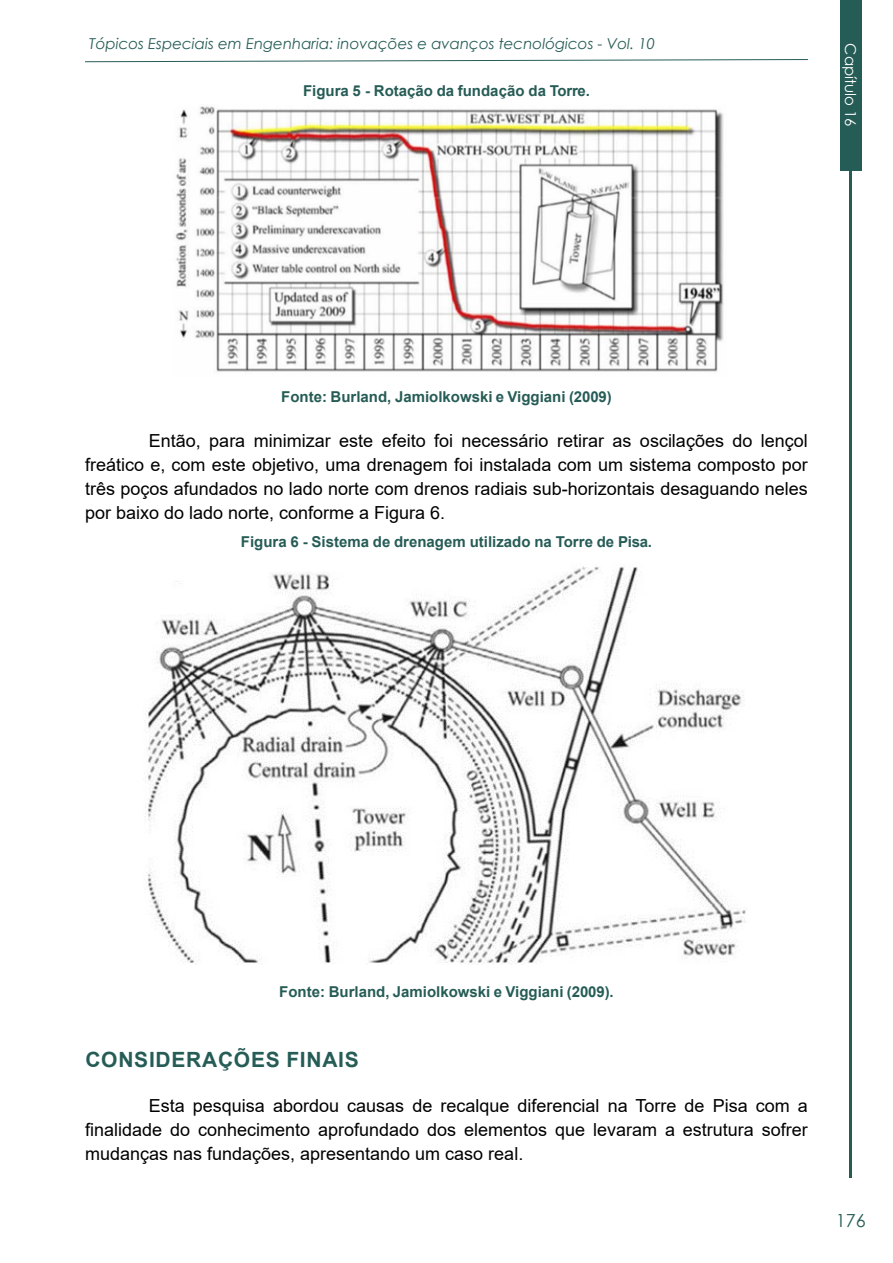
<style>
.page{position:relative;width:893px;height:1263px;background:#fff}
.page>*{position:absolute;margin:0;border:0;box-sizing:border-box;transform-origin:0 0}
.t1{font:700 21px "Arial";letter-spacing:.035em;color:#265c56}
.t2{font:18px/24px "Arial";color:#000;text-align:justify}
.t3{font:18px "Century Gothic";color:#265c56}
.t4{font:700 15px "Arial";color:#265c56}
.t5{font:italic 15px "Century Gothic";color:#265c56}
.t6{font:15px "Century Gothic";color:#fff}
</style>
<div class="page">
<svg style="left:85px;top:59px;width:723px;height:3px"></svg>
<hr style="left:850px;top:170px;width:2px;height:1008px;background:#265c56">
<div style="left:840px;top:0;width:21px;height:170px;background:#265c56"></div>
<img style="left:143px;top:566px;width:604px;height:398px">
<img style="left:175px;top:106px;width:549px;height:266px">
<p class="t5" style="left:89px;top:33px;width:567px">Tópicos Especiais em Engenharia: inovações e avanços tecnológicos - Vol. 10</p>
<p class="t6" style="left:861px;top:43px;width:85px;rotate:90deg">Capítulo 16</p>
<p class="t4" style="left:303px;top:80px;width:288px">Figura 5 - Rotação da fundação da Torre.</p>
<p class="t4" style="left:281px;top:386px;width:332px">Fonte: Burland, Jamiolkowski e Viggiani (2009)</p>
<p class="t2" style="left:85px;top:428px;width:724px;text-indent:64px">Então, para minimizar este efeito foi necessário retirar as oscilações do lençol freático e, com este objetivo, uma drenagem foi instalada com um sistema composto por três poços afundados no lado norte com drenos radiais sub-horizontais desaguando neles por baixo do lado norte, conforme a Figura 6.</p>
<p class="t4" style="left:241px;top:531px;width:413px">Figura 6 - Sistema de drenagem utilizado na Torre de Pisa.</p>
<p class="t4" style="left:279px;top:981px;width:336px">Fonte: Burland, Jamiolkowski e Viggiani (2009).</p>
<p class="t1" style="left:85px;top:1045px;width:275px">CONSIDERAÇÕES FINAIS</p>
<p class="t2" style="left:85px;top:1094px;width:724px;text-indent:64px">Esta pesquisa abordou causas de recalque diferencial na Torre de Pisa com a finalidade do conhecimento aprofundado dos elementos que levaram a estrutura sofrer mudanças nas fundações, apresentando um caso real.</p>
<p class="t3" style="left:836px;top:1208px;width:31px">176</p>
</div>
